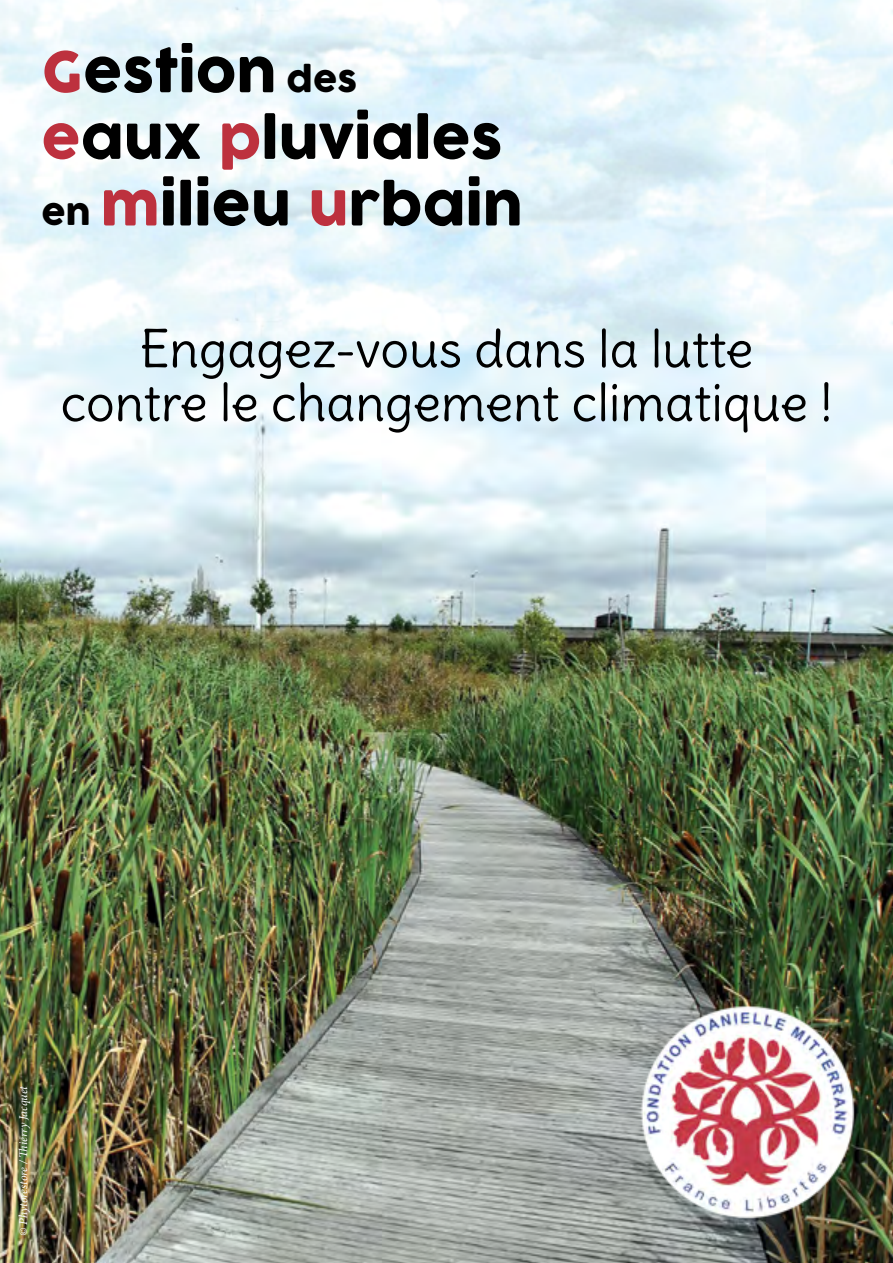
<style>
.page{position:relative;width:893px;height:1263px;background:#fff}
.page>*{position:absolute;margin:0;border:0;box-sizing:border-box;transform-origin:0 0}
.t1{font:55.5px/66.6px "COCOGOOSE";color:#000}
.t2{font:51px/53.7px "Delius";color:#000;text-align:center}
.t3{font:italic 12px "Minion Pro";letter-spacing:-.01em;color:#fff}
.s1{color:#bd313e}
.s2{font-size:34.5px}
</style>
<div class="page">
<img style="left:0;top:345px;width:893px;height:918px">
<img style="left:639px;top:1003px;width:217px;height:217px">
<p class="t1" style="left:41px;top:40px;width:483px"><span class="s1">G</span>estion <span class="s2">des </span><span class="s1">e</span>aux <span class="s1">p</span>luviales <span class="s2">en</span> <span class="s1">m</span>ilieu <span class="s1">u</span>rbain</p>
<p class="t2" style="left:61px;top:322px;width:773px">Engagez-vous dans la lutte contre le changement climatique !</p>
<p class="t3" style="left:15px;top:1236px;width:152px;rotate:-90deg">© Phytorestore / Thierry Jacquet</p>
</div>
